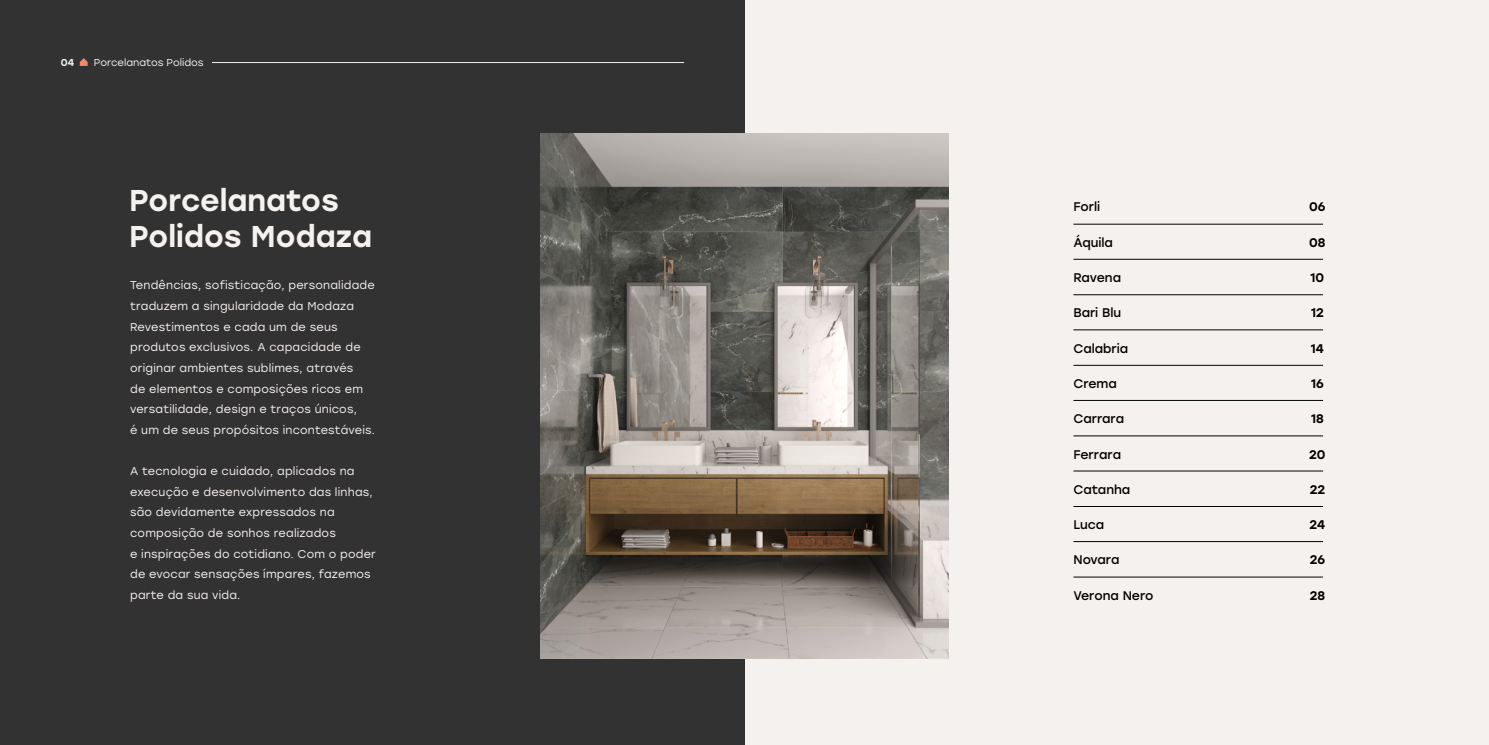
<style>
.page{position:relative;width:1489px;height:745px;background:#fff}
.page>*{position:absolute;margin:0;border:0;box-sizing:border-box;transform-origin:0 0}
.t1{font:500 30px/36px "Stolzl";color:#f5f1ee}
.t2{font:12.5px "Stolzl";color:#000}
.t3{font:500 12.5px "Stolzl";color:#000}
.t4{font:11.25px/20.6px "Stolzl";letter-spacing:.02em;color:#f5f1ee}
.t5{font:10px "Stolzl";color:#f5f1ee}
.t6{font:500 10px "Stolzl";color:#f5f1ee}
</style>
<div class="page">
<div style="left:0;top:0;width:1488px;height:744px;background:#f5f1ee"></div>
<div style="left:0;top:0;width:744px;height:744px;background:#333232"></div>
<img style="left:540px;top:133px;width:408px;height:524px">
<svg style="left:80px;top:58px;width:8px;height:8px"></svg>
<hr style="left:212px;top:62px;width:472px;height:1px;background:#f5f1ee">
<hr style="left:1073px;top:224px;width:249px;height:1px;background:#020304">
<hr style="left:1073px;top:259px;width:249px;height:1px;background:#020304">
<hr style="left:1073px;top:294px;width:249px;height:1px;background:#020304">
<hr style="left:1073px;top:329px;width:249px;height:1px;background:#020304">
<hr style="left:1073px;top:365px;width:249px;height:1px;background:#020304">
<hr style="left:1073px;top:400px;width:249px;height:1px;background:#020304">
<hr style="left:1073px;top:435px;width:249px;height:1px;background:#020304">
<hr style="left:1073px;top:470px;width:249px;height:1px;background:#020304">
<hr style="left:1073px;top:506px;width:249px;height:1px;background:#020304">
<hr style="left:1073px;top:541px;width:249px;height:1px;background:#020304">
<hr style="left:1073px;top:576px;width:249px;height:1px;background:#020304">
<p class="t6" style="left:61px;top:55px;width:15px">04</p>
<p class="t5" style="left:94px;top:55px;width:111px">Porcelanatos Polidos</p>
<h1 class="t1" style="left:129px;top:180px;width:244px">Porcelanatos<br>Polidos Modaza</h1>
<p class="t4" style="left:130px;top:274px;width:246px">Tendências, sofisticação, personalidade traduzem a singularidade da Modaza Revestimentos e cada um de seus produtos exclusivos. A capacidade de originar ambientes sublimes, através<br>de elementos e composições ricos em versatilidade, design e traços únicos,<br>é um de seus propósitos incontestáveis.</p>
<p class="t4" style="left:130px;top:460px;width:247px">A tecnologia e cuidado, aplicados na execução e desenvolvimento das linhas, são devidamente expressados na composição de sonhos realizados<br>e inspirações do cotidiano. Com o poder de evocar sensações ímpares, fazemos parte da sua vida.</p>
<p class="t2" style="left:1073px;top:198px;width:28px">Forli</p>
<p class="t2" style="left:1073px;top:233px;width:41px">Áquila</p>
<p class="t2" style="left:1073px;top:269px;width:49px">Ravena</p>
<p class="t2" style="left:1073px;top:304px;width:49px">Bari Blu</p>
<p class="t2" style="left:1073px;top:339px;width:56px">Calabria</p>
<p class="t2" style="left:1073px;top:374px;width:45px">Crema</p>
<p class="t2" style="left:1073px;top:410px;width:52px">Carrara</p>
<p class="t2" style="left:1073px;top:445px;width:49px">Ferrara</p>
<p class="t2" style="left:1073px;top:480px;width:58px">Catanha</p>
<p class="t2" style="left:1073px;top:515px;width:32px">Luca</p>
<p class="t2" style="left:1073px;top:551px;width:48px">Novara</p>
<p class="t2" style="left:1073px;top:586px;width:82px">Verona Nero</p>
<p class="t3" style="left:1308px;top:198px;width:18px">06</p>
<p class="t3" style="left:1309px;top:233px;width:18px">08</p>
<p class="t3" style="left:1310px;top:268px;width:15px">10</p>
<p class="t3" style="left:1310px;top:304px;width:14px">12</p>
<p class="t3" style="left:1310px;top:339px;width:15px">14</p>
<p class="t3" style="left:1310px;top:374px;width:14px">16</p>
<p class="t3" style="left:1310px;top:409px;width:14px">18</p>
<p class="t3" style="left:1309px;top:445px;width:18px">20</p>
<p class="t3" style="left:1309px;top:480px;width:17px">22</p>
<p class="t3" style="left:1309px;top:515px;width:17px">24</p>
<p class="t3" style="left:1309px;top:550px;width:17px">26</p>
<p class="t3" style="left:1309px;top:586px;width:17px">28</p>
</div>
